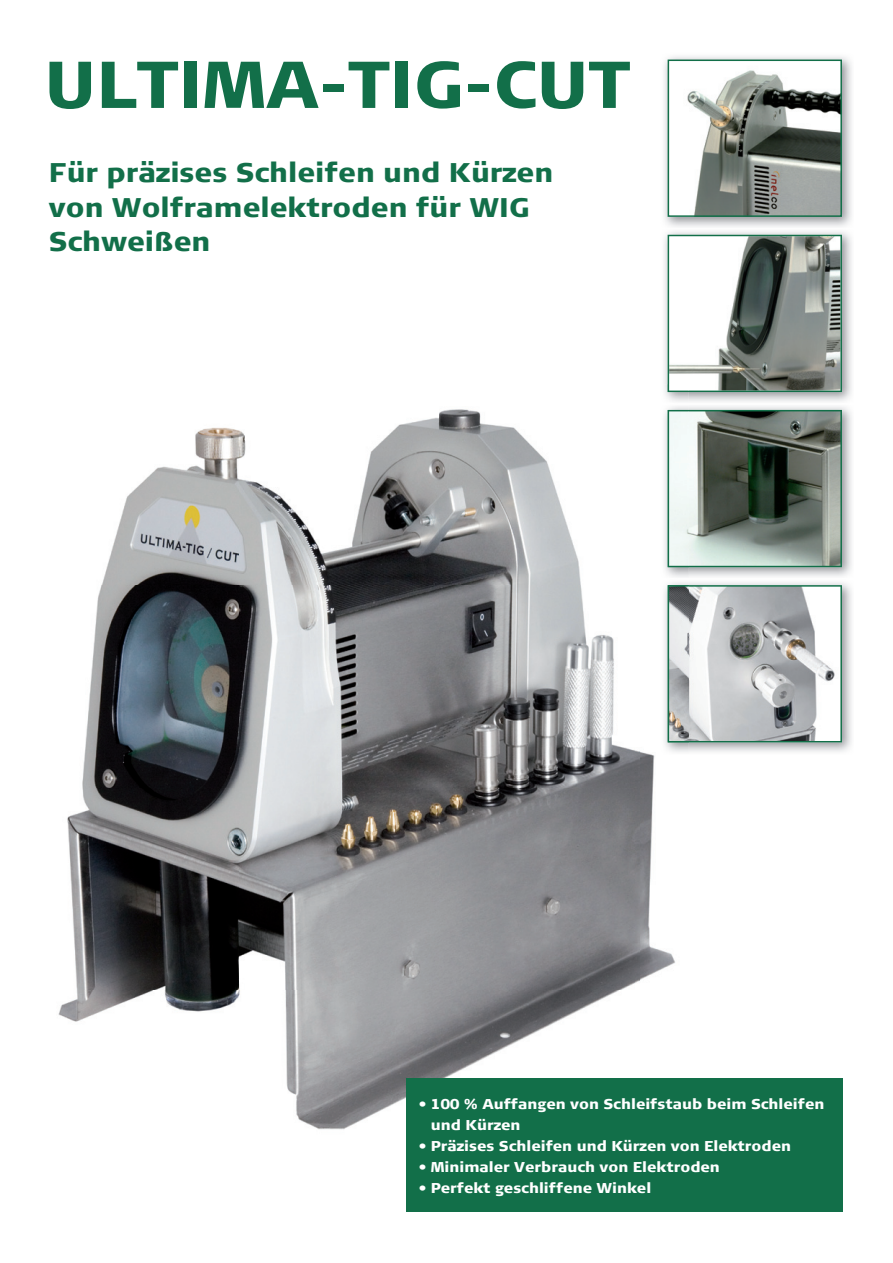
<style>
.page{position:relative;width:893px;height:1263px;background:#fff}
.page>*{position:absolute;margin:0;border:0;box-sizing:border-box;transform-origin:0 0}
.t1{font:900 66px "Signa Column";color:#126f49}
.t2{font:900 27px/34.5px "Signa Column";color:#126f49}
.t3{font:900 14.25px/21px "Signa Column";color:#fff}
</style>
<div class="page">
<img style="left:664px;top:56px;width:188px;height:346px">
<img style="left:671px;top:63px;width:168px;height:151px">
<div style="left:668px;top:60px;width:174px;height:157px;border:2px solid #126f49"></div>
<img style="left:664px;top:228px;width:188px;height:1px">
<svg style="left:668px;top:235px;width:174px;height:157px"></svg>
<img style="left:689px;top:406px;width:163px;height:346px">
<svg style="left:689px;top:410px;width:153px;height:157px;background:#6b766d"></svg>
<img style="left:689px;top:578px;width:163px;height:1px">
<svg style="left:689px;top:585px;width:153px;height:157px"></svg>
<img style="left:58px;top:409px;width:617px;height:721px">
<img style="left:661px;top:384px;width:28px;height:370px">
<img style="left:668px;top:384px;width:21px;height:8px">
<svg style="left:661px;top:403px;width:28px;height:1px"></svg>
<img style="left:668px;top:410px;width:21px;height:157px">
<svg style="left:661px;top:578px;width:28px;height:1px"></svg>
<img style="left:668px;top:585px;width:21px;height:157px">
<div style="left:406px;top:1078px;width:437px;height:134px;background:#126f49"></div>
<h1 class="t1" style="left:44px;top:43px;width:588px">ULTIMA-TIG-CUT</h1>
<h2 class="t2" style="left:49px;top:155px;width:506px">Für präzises Schleifen und Kürzen von Wolframelektroden für WIG<br>Schweißen</h2>
<p class="t3" style="left:431px;top:1093px;width:395px;text-indent:-12px">• 100 % Auffangen von Schleifstaub beim Schleifen und Kürzen</p>
<p class="t3" style="left:419px;top:1135px;width:374px">• Präzises Schleifen und Kürzen von Elektroden</p>
<p class="t3" style="left:419px;top:1156px;width:303px">• Minimaler Verbrauch von Elektroden</p>
<p class="t3" style="left:419px;top:1177px;width:234px">• Perfekt geschliffene Winkel</p>
</div>
